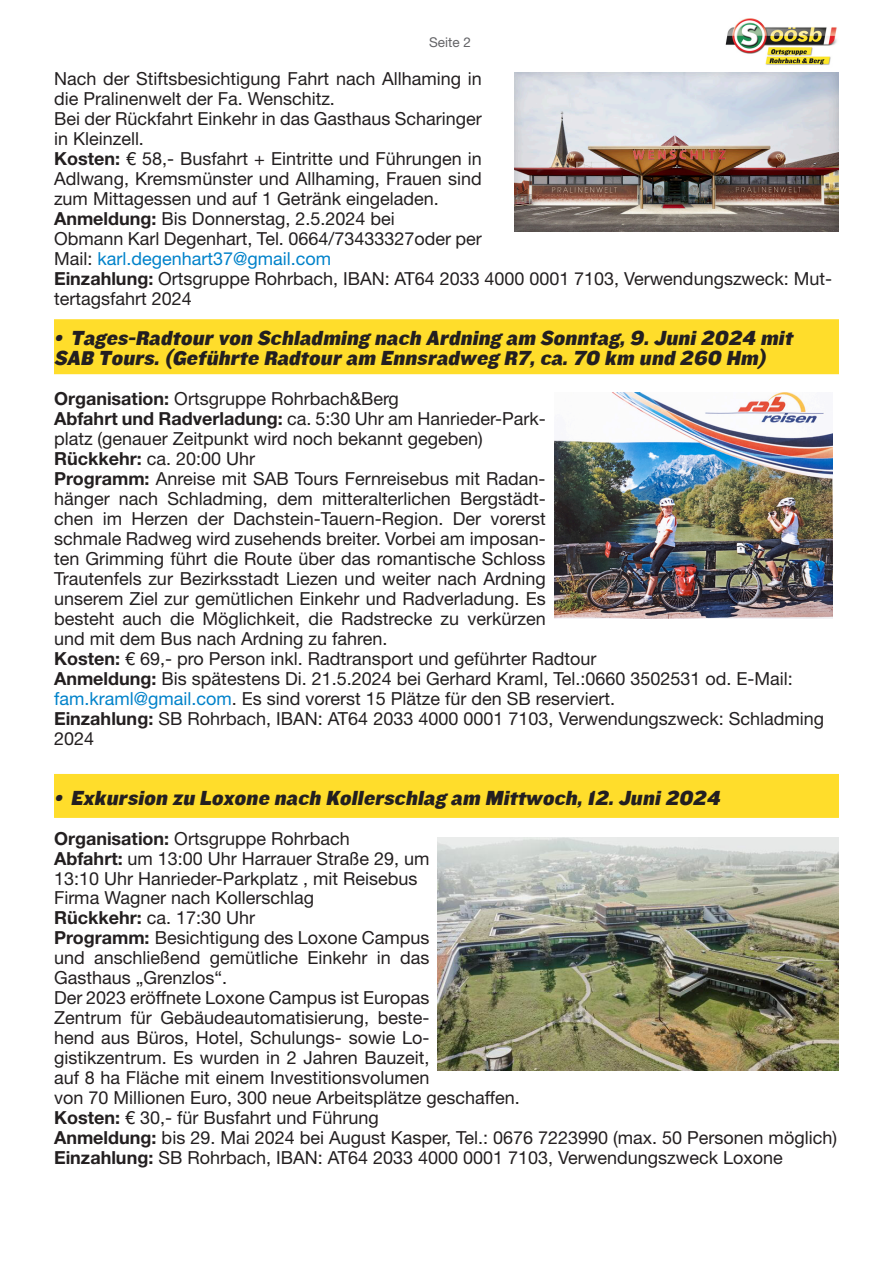
<style>
.page{position:relative;width:893px;height:1263px;background:#fff}
.page>*{position:absolute;margin:0;border:0;box-sizing:border-box;transform-origin:0 0}
.t1{font:italic 500 21px/20px "Knock 72";color:#231f20}
.t2{font:18px/20px "Helvetica Neue LT Std";color:#231f20}
.t3{font:13.5px "Helvetica Neue LT Std";color:#636366}
.s1{font-weight:700}
.s2{color:#0082ca}
</style>
<div class="page">
<img style="left:725px;top:18px;width:112px;height:47px">
<div style="left:54px;top:774px;width:785px;height:44px;background:#ffdd2b;border:2px solid #ffdd2b"></div>
<div style="left:54px;top:319px;width:785px;height:55px;background:#ffdd2b;border:2px solid #ffdd2b"></div>
<img style="left:514px;top:73px;width:325px;height:158px">
<img style="left:554px;top:392px;width:278px;height:226px">
<img style="left:438px;top:838px;width:401px;height:232px">
<p class="t3" style="left:429px;top:35px;width:43px">Seite 2</p>
<p class="t2" style="left:54px;top:68px;width:780px">Nach der Stiftsbesichtigung Fahrt nach Allhaming in<br>die Pralinenwelt der Fa. Wenschitz.<br>Bei der Rückfahrt Einkehr in das Gasthaus Scharinger<br>in Kleinzell.<br><span class="s1">Kosten:</span> € 58,- Busfahrt + Eintritte und Führungen in<br>Adlwang, Kremsmünster und Allhaming, Frauen sind<br>zum Mittagessen und auf 1 Getränk eingeladen.<br><span class="s1">Anmeldung:</span> Bis Donnerstag, 2.5.2024 bei<br>Obmann Karl Degenhart, Tel. 0664/73433327oder per<br>Mail: <span class="s2">karl.degenhart37@gmail.com<br></span><span class="s1">Einzahlung:</span> Ortsgruppe Rohrbach, IBAN: AT64 2033 4000 0001 7103, Verwendungszweck: Mut&shy;tertagsfahrt 2024</p>
<p class="t1" style="left:54px;top:328px;width:740px">• Tages-Radtour von Schladming nach Ardning am Sonntag, 9. Juni 2024 mit<br>SAB Tours. (Geführte Radtour am Ennsradweg R7, ca. 70 km und 260 Hm)</p>
<p class="t2" style="left:54px;top:388px;width:772px"><span class="s1">Organisation:</span> Ortsgruppe Rohrbach&amp;Berg<br><span class="s1">Abfahrt und Radverladung:</span> ca. 5:30 Uhr am Hanrieder-Park-<br>platz (genauer Zeitpunkt wird noch bekannt gegeben)<br><span class="s1">Rückkehr:</span> ca. 20:00 Uhr<br><span class="s1">Programm:</span> Anreise mit SAB Tours Fernreisebus mit Radan-<br>hänger nach Schladming, dem mitteralterlichen Bergstädt-<br>chen im Herzen der Dachstein-Tauern-Region. Der vorerst<br>schmale Radweg wird zusehends breiter. Vorbei am imposan-<br>ten Grimming führt die Route über das romantische Schloss<br>Trautenfels zur Bezirksstadt Liezen und weiter nach Ardning<br>unserem Ziel zur gemütlichen Einkehr und Radverladung. Es<br>besteht auch die Möglichkeit, die Radstrecke zu verkürzen<br>und mit dem Bus nach Ardning zu fahren.<br><span class="s1">Kosten:</span> € 69,- pro Person inkl. Radtransport und geführter Radtour<br><span class="s1">Anmeldung:</span> Bis spätestens Di. 21.5.2024 bei Gerhard Kraml, Tel.:0660 3502531 od. E-Mail: <span class="s2">fam.kraml@gmail.com</span>. Es sind vorerst 15 Plätze für den SB reserviert.<br><span class="s1">Einzahlung:</span> SB Rohrbach, IBAN: AT64 2033 4000 0001 7103, Verwendungszweck: Schladming 2024</p>
<p class="t1" style="left:54px;top:788px;width:667px">• Exkursion zu Loxone nach Kollerschlag am Mittwoch, 12. Juni 2024</p>
<p class="t2" style="left:54px;top:828px;width:784px"><span class="s1">Organisation:</span> Ortsgruppe Rohrbach<br><span class="s1">Abfahrt:</span> um 13:00 Uhr Harrauer Straße 29, um<br>13:10 Uhr Hanrieder-Parkplatz , mit Reisebus<br>Firma Wagner nach Kollerschlag<br><span class="s1">Rückkehr:</span> ca. 17:30 Uhr<br><span class="s1">Programm:</span> Besichtigung des Loxone Campus<br>und anschließend gemütliche Einkehr in das<br>Gasthaus „Grenzlos“.<br>Der 2023 eröffnete Loxone Campus ist Europas<br>Zentrum für Gebäudeautomatisierung, beste-<br>hend aus Büros, Hotel, Schulungs- sowie Lo-<br>gistikzentrum. Es wurden in 2 Jahren Bauzeit,<br>auf 8 ha Fläche mit einem Investitionsvolumen<br>von 70 Millionen Euro, 300 neue Arbeitsplätze geschaffen.<br><span class="s1">Kosten:</span> € 30,- für Busfahrt und Führung<br><span class="s1">Anmeldung:</span> bis 29. Mai 2024 bei August Kasper, Tel.: 0676 7223990 (max. 50 Personen möglich)<br><span class="s1">Einzahlung:</span> SB Rohrbach, IBAN: AT64 2033 4000 0001 7103, Verwendungszweck Loxone</p>
</div>
